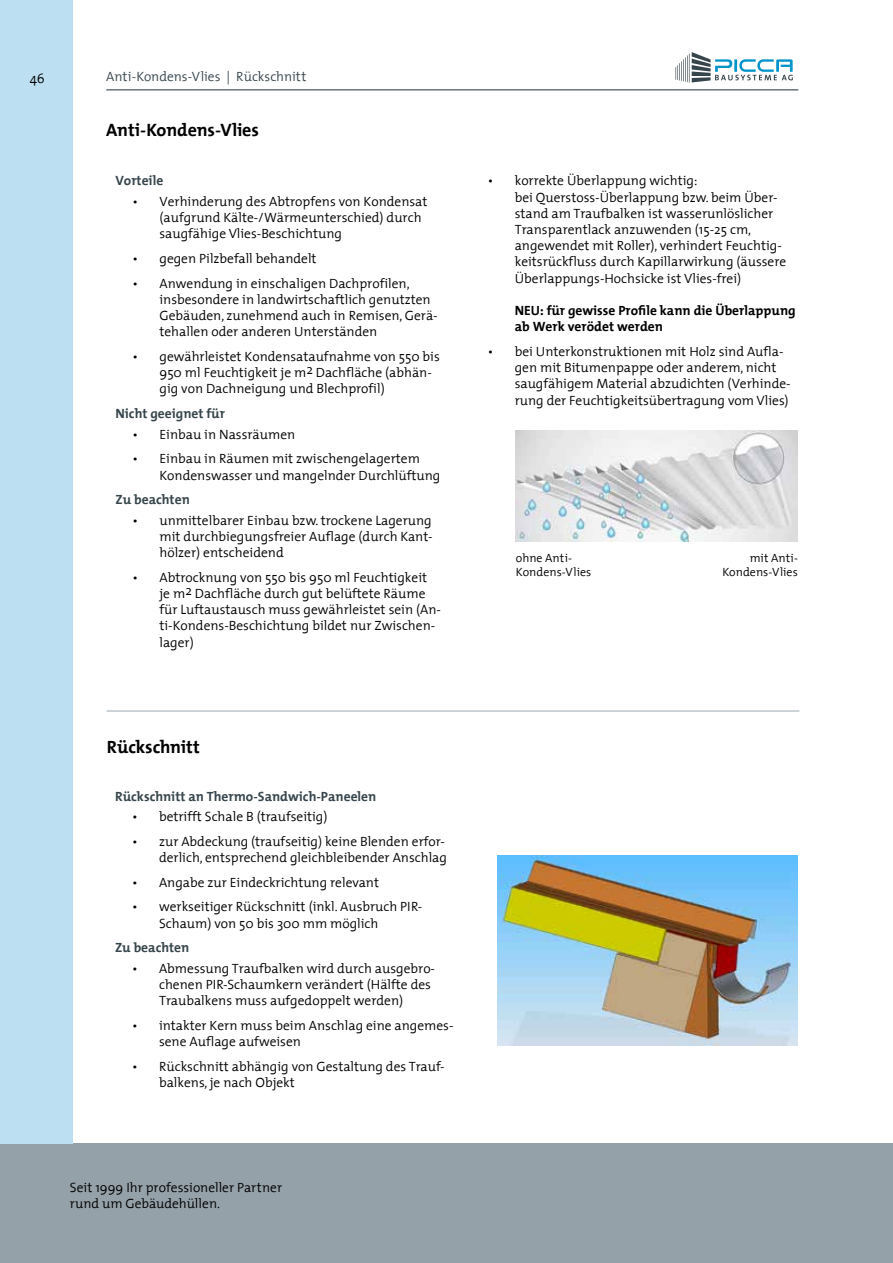
<style>
.page{position:relative;width:893px;height:1263px;background:#fff}
.page>*{position:absolute;margin:0;border:0;box-sizing:border-box;transform-origin:0 0}
.t1{font:700 18px "The Mix";letter-spacing:-.005em;color:#000}
.t2{font:300 13.5px/16.2px "The Mix 4";color:#000}
.t3{font:700 13.5px "The Mix";color:#37464c}
.t4{font:700 13.5px/16.2px "The Mix";color:#000}
.t5{font:300 13.5px "The Mix 4";color:#37464c}
.t6{font:300 12px/14.4px "The Mix 4";letter-spacing:.005em;color:#000}
.t7{font:4.35px "Arial";color:#000}
</style>
<div class="page">
<div style="left:0;top:1143px;width:893px;height:120px;background:#95a1a8"></div>
<div style="left:0;top:0;width:72px;height:1143px;background:#bddff2"></div>
<svg style="left:675px;top:52px;width:118px;height:31px"></svg>
<hr style="left:106px;top:89px;width:692px;height:1px;background:#37464c">
<img style="left:516px;top:431px;width:282px;height:111px">
<img style="left:497px;top:855px;width:300px;height:190px">
<hr style="left:107px;top:710px;width:692px;height:2px;background:#bdc6cb">
<p class="t2" style="left:30px;top:70px;width:16px">46</p>
<p class="t5" style="left:106px;top:65px;width:202px">Anti-Kondens-Vlies | Rückschnitt</p>
<h1 class="t1" style="left:106px;top:115px;width:154px">Anti-Kondens-Vlies</h1>
<p class="t3" style="left:115px;top:170px;width:49px">Vorteile</p>
<p class="t2" style="left:159px;top:193px;width:269px;text-indent:-27px">• Verhinderung des Abtropfens von Kondensat (aufgrund Kälte-/Wärmeunterschied) durch saugfähige Vlies-Beschichtung</p>
<p class="t2" style="left:132px;top:250px;width:186px">• gegen Pilzbefall behandelt</p>
<p class="t2" style="left:159px;top:275px;width:280px;text-indent:-27px">• Anwendung in einschaligen Dachprofilen, insbesondere in landwirtschaftlich genutzten Gebäuden, zunehmend auch in Remisen, Gerä&shy;tehallen oder anderen Unterständen</p>
<p class="t2" style="left:159px;top:348px;width:282px;text-indent:-27px">• gewährleistet Kondensataufnahme von 550 bis<br>950 ml Feuchtigkeit je m2 Dachfläche (abhän&shy;gig von Dachneigung und Blechprofil)</p>
<p class="t3" style="left:115px;top:402px;width:111px">Nicht geeignet für</p>
<p class="t2" style="left:132px;top:425px;width:164px">• Einbau in Nassräumen</p>
<p class="t2" style="left:159px;top:450px;width:282px;text-indent:-27px">• Einbau in Räumen mit zwischengelagertem<br>Kondenswasser und mangelnder Durchlüftung</p>
<p class="t3" style="left:115px;top:488px;width:76px">Zu beachten</p>
<p class="t2" style="left:159px;top:512px;width:275px;text-align:justify;text-indent:-27px">• unmittelbarer Einbau bzw. trockene Lagerung mit durchbiegungsfreier Auflage (durch Kant&shy;hölzer) entscheidend</p>
<p class="t2" style="left:159px;top:569px;width:283px;text-indent:-27px">• Abtrocknung von 550 bis 950 ml Feuchtigkeit je m2 Dachfläche durch gut belüftete Räume für Luftaustausch muss gewährleistet sein (An&shy;ti-Kondens-Beschichtung bildet nur Zwischen&shy;lager)</p>
<h1 class="t1" style="left:107px;top:731px;width:94px">Rückschnitt</h1>
<p class="t3" style="left:115px;top:785px;width:263px">Rückschnitt an Thermo-Sandwich-Paneelen</p>
<p class="t2" style="left:132px;top:808px;width:197px">• betrifft Schale B (traufseitig)</p>
<p class="t2" style="left:132px;top:833px;width:316px;text-align:right">• zur Abdeckung (traufseitig) keine Blenden erfor&shy;derlich, entsprechend gleichbleibender Anschlag</p>
<p class="t2" style="left:132px;top:873px;width:248px">• Angabe zur Eindeckrichtung relevant</p>
<p class="t2" style="left:159px;top:898px;width:265px;text-indent:-27px">• werkseitiger Rückschnitt (inkl. Ausbruch PIR-<br>Schaum) von 50 bis 300 mm möglich</p>
<p class="t3" style="left:115px;top:936px;width:76px">Zu beachten</p>
<p class="t2" style="left:159px;top:959px;width:277px;text-indent:-27px">• Abmessung Traufbalken wird durch ausgebro&shy;chenen PIR-Schaumkern verändert (Hälfte des<br>Traubalkens muss aufgedoppelt werden)</p>
<p class="t2" style="left:159px;top:1017px;width:296px;text-indent:-27px">• intakter Kern muss beim Anschlag eine angemes&shy;sene Auflage aufweisen</p>
<p class="t2" style="left:159px;top:1058px;width:287px;text-indent:-27px">• Rückschnitt abhängig von Gestaltung des Trauf&shy;balkens, je nach Objekt</p>
<p class="t2" style="left:515px;top:172px;width:273px;text-indent:-27px">• korrekte Überlappung wichtig:<br>bei Querstoss-Überlappung bzw. beim Über&shy;stand am Traufbalken ist wasserunlöslicher Transparentlack anzuwenden (15-25 cm, angewendet mit Roller), verhindert Feuchtig&shy;keitsrückfluss durch Kapillarwirkung (äussere Überlappungs-Hochsicke ist Vlies-frei)</p>
<p class="t4" style="left:515px;top:302px;width:282px">NEU: für gewisse Profile kann die Überlappung ab Werk verödet werden</p>
<p class="t2" style="left:515px;top:343px;width:277px;text-indent:-27px">• bei Unterkonstruktionen mit Holz sind Aufla&shy;gen mit Bitumenpappe oder anderem, nicht saugfähigem Material abzudichten (Verhinde&shy;rung der Feuchtigkeitsübertragung vom Vlies)</p>
<p class="t7" style="left:753px;top:308px;width:36px">TheMixBold Plain</p>
<p class="t6" style="left:516px;top:550px;width:77px">ohne Anti-<br>Kondens-Vlies</p>
<p class="t6" style="left:722px;top:550px;width:77px;text-align:right">mit Anti-<br>Kondens-Vlies</p>
<p class="t2" style="left:70px;top:1178px;width:214px">Seit 1999 Ihr professioneller Partner rund um Gebäudehüllen.</p>
</div>
